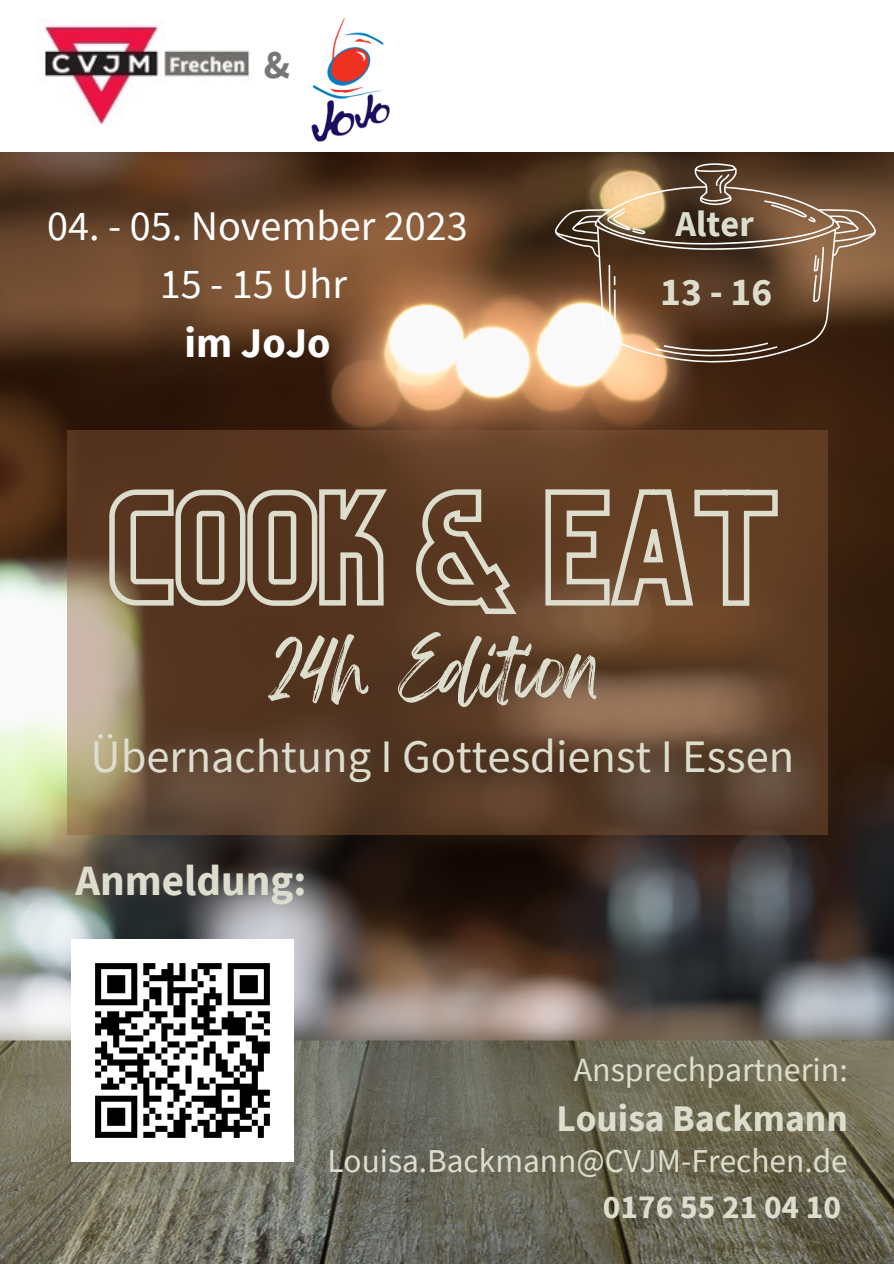
<style>
.page{position:relative;width:894px;height:1264px;background:#fff}
.page>*{position:absolute;margin:0;border:0;box-sizing:border-box;transform-origin:0 0}
.t1{font:67.35px "Feeling Passionate";color:#ddddce}
.t2{font:46.5px "Source Sans Pro";color:#ddddce}
.t3{font:700 43.2px "Source Sans Pro";color:#ddddce}
.t4{font:42.15px "Source Sans Pro";color:#fff}
.t5{font:700 42.15px "Source Sans Pro";color:#fff}
.t6{font:700 39.3px "Source Sans Pro";color:#ddddce}
.t7{font:700 39.3px "Source Sans Pro";color:#787777}
.t8{font:700 37.5px "Source Sans Pro";color:#ddddce}
.t9{font:700 36.3px "Source Sans Pro";color:#ddddce}
.t10{font:33.9px "Source Sans Pro";color:#ddddce}
.t11{font:33.3px "Source Sans Pro";color:#ddddce}
.t12{font:700 33.3px "Source Sans Pro";color:#ddddce}
</style>
<div class="page">
<img style="left:0;top:152px;width:893px;height:1111px">
<img style="left:43px;top:19px;width:207px;height:106px">
<svg style="left:67px;top:430px;width:760px;height:404px"></svg>
<svg style="left:554px;top:163px;width:321px;height:200px"></svg>
<img style="left:71px;top:939px;width:222px;height:221px">
<img style="left:312px;top:17px;width:78px;height:125px">
<svg style="left:106px;top:486px;width:674px;height:130px"></svg>
<p class="t7" style="left:264px;top:39px;width:28px">&amp;</p>
<p class="t4" style="left:47px;top:198px;width:422px">04. - 05. November 2023</p>
<p class="t4" style="left:160px;top:257px;width:189px">15 - 15 Uhr</p>
<p class="t5" style="left:184px;top:315px;width:148px">im JoJo</p>
<p class="t9" style="left:675px;top:200px;width:80px">Alter</p>
<p class="t6" style="left:660px;top:267px;width:113px">13-16</p>
<p class="t1" style="left:267px;top:615px;width:333px">24h Edition</p>
<p class="t2" style="left:91px;top:726px;width:705px">Übernachtung I Gottesdienst I Essen</p>
<p class="t3" style="left:75px;top:852px;width:233px">Anmeldung:</p>
<p class="t10" style="left:573px;top:1047px;width:275px">Ansprechpartnerin:</p>
<p class="t8" style="left:556px;top:1094px;width:293px">Louisa Backmann</p>
<p class="t11" style="left:327px;top:1138px;width:522px">Louisa.Backmann@CVJM-Frechen.de</p>
<p class="t12" style="left:602px;top:1184px;width:240px">0176 55 21 04 10</p>
</div>
